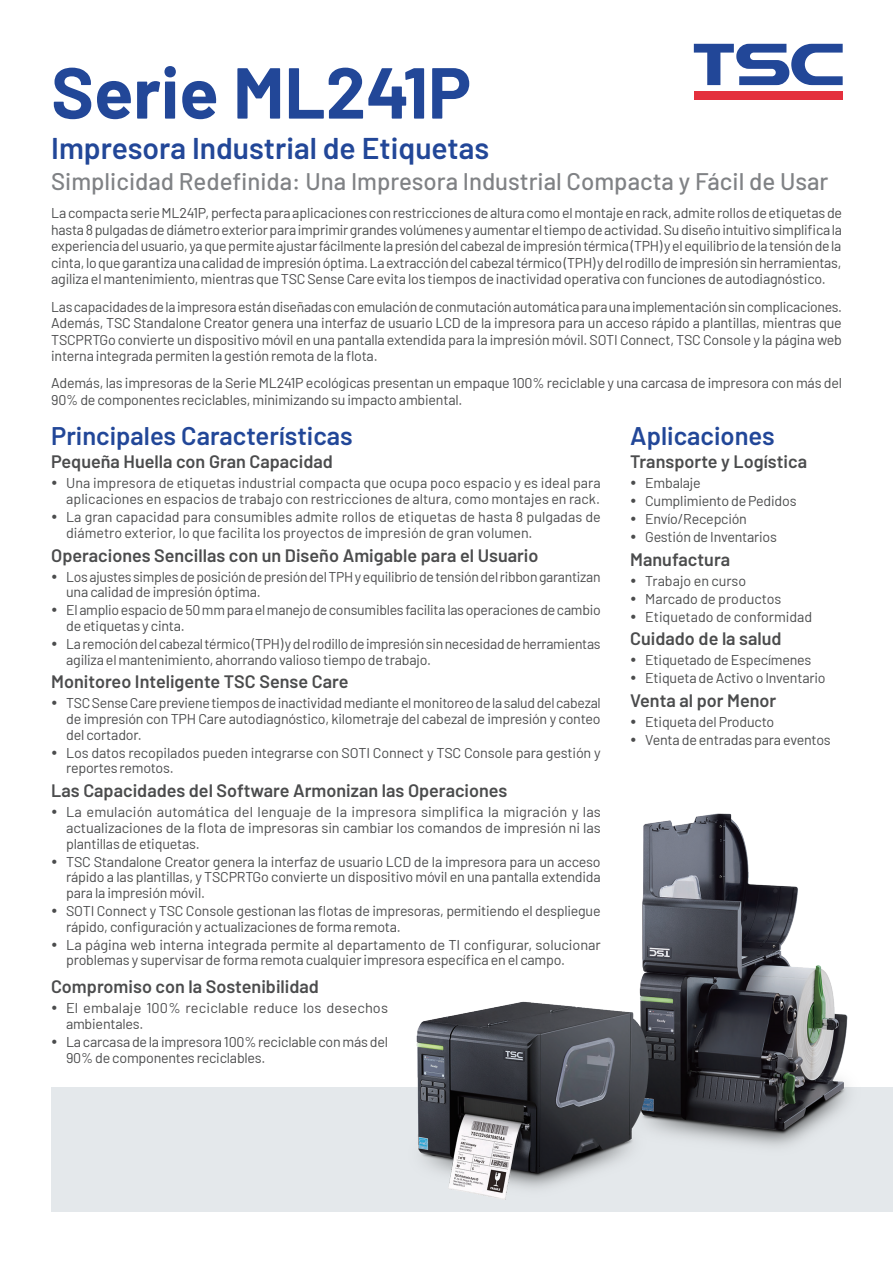
<style>
.page{position:relative;width:893px;height:1263px;background:#fff}
.page>*{position:absolute;margin:0;border:0;box-sizing:border-box;transform-origin:0 0}
.t1{font:700 72px "Barlow";color:#224798}
.t2{font:600 30px "Barlow";color:#224798}
.title01{font:600 25.5px "Barlow";color:#224798}
.t3{font:500 24px "Barlow";color:#808285}
.title03{font:600 18px "Barlow";color:#4b4c4d}
.content01{font:14.25px/15.8px "Barlow";letter-spacing:-.015em;color:#4b4c4d}
.content01-2{font:14.25px/15.8px "Barlow";letter-spacing:.01em;color:#4b4c4d}
</style>
<div class="page">
<div style="left:51px;top:1087px;width:842px;height:125px;background:#e4e8eb"></div>
<div style="left:694px;top:91px;width:149px;height:9px;background:#e4303d"></div>
<svg style="left:694px;top:44px;width:149px;height:41px"></svg>
<img style="left:416px;top:813px;width:433px;height:387px">
<p class="t1" style="left:51px;top:39px;width:421px">Serie ML241P</p>
<p class="t2" style="left:51px;top:126px;width:439px">Impresora Industrial de Etiquetas</p>
<p class="t3" style="left:51px;top:163px;width:779px">Simplicidad Redefinida: Una Impresora Industrial Compacta y Fácil de Usar</p>
<p class="content01" style="left:51px;top:204px;width:792px;line-height:16.5px;text-align:justify">La compacta serie ML241P, perfecta para aplicaciones con restricciones de altura como el montaje en rack, admite rollos de etiquetas de hasta 8 pulgadas de diámetro exterior para imprimir grandes volúmenes y aumentar el tiempo de actividad. Su diseño intuitivo simplifica la experiencia del usuario, ya que permite ajustar fácilmente la presión del cabezal de impresión térmica (TPH) y el equilibrio de la tensión de la cinta, lo que garantiza una calidad de impresión óptima. La extracción del cabezal térmico (TPH) y del rodillo de impresión sin herramientas, agiliza el mantenimiento, mientras que TSC Sense Care evita los tiempos de inactividad operativa con funciones de autodiagnóstico.</p>
<p class="content01" style="left:51px;top:297px;width:792px;line-height:16.5px;text-align:justify">Las capacidades de la impresora están diseñadas con emulación de conmutación automática para una implementación sin complicaciones.<br>Además, TSC Standalone Creator genera una interfaz de usuario LCD de la impresora para un acceso rápido a plantillas, mientras que TSCPRTGo convierte un dispositivo móvil en una pantalla extendida para la impresión móvil. SOTI Connect, TSC Console y la página web interna integrada permiten la gestión remota de la flota.</p>
<p class="content01" style="left:51px;top:374px;width:792px;line-height:16.5px">Además, las impresoras de la Serie ML241P ecológicas presentan un empaque 100% reciclable y una carcasa de impresora con más del<br>90% de componentes reciclables, minimizando su impacto ambiental.</p>
<p class="title01" style="left:51px;top:417px;width:303px">Principales Características</p>
<p class="title03" style="left:51px;top:449px;width:283px">Pequeña Huella con Gran Capacidad</p>
<p class="content01" style="left:66px;top:474px;width:536px">Una impresora de etiquetas industrial compacta que ocupa poco espacio y es ideal para aplicaciones en espacios de trabajo con restricciones de altura, como montajes en rack.</p>
<p class="content01" style="left:66px;top:508px;width:536px">La gran capacidad para consumibles admite rollos de etiquetas de hasta 8 pulgadas de diámetro exterior, lo que facilita los proyectos de impresión de gran volumen.</p>
<p class="title03" style="left:51px;top:542px;width:489px">Operaciones Sencillas con un Diseño Amigable para el Usuario</p>
<p class="content01" style="left:66px;top:567px;width:536px">Los ajustes simples de posición de presión del TPH y equilibrio de tensión del ribbon garantizan una calidad de impresión óptima.</p>
<p class="content01" style="left:66px;top:601px;width:536px">El amplio espacio de 50 mm para el manejo de consumibles facilita las operaciones de cambio de etiquetas y cinta.</p>
<p class="content01" style="left:66px;top:635px;width:536px">La remoción del cabezal térmico (TPH) y del rodillo de impresión sin necesidad de herramientas agiliza el mantenimiento, ahorrando valioso tiempo de trabajo.</p>
<p class="title03" style="left:51px;top:669px;width:299px">Monitoreo Inteligente TSC Sense Care</p>
<p class="content01" style="left:66px;top:694px;width:536px;text-align:justify">TSC Sense Care previene tiempos de inactividad mediante el monitoreo de la salud del cabezal de impresión con TPH Care autodiagnóstico, kilometraje del cabezal de impresión y conteo del cortador.</p>
<p class="content01" style="left:66px;top:743px;width:536px">Los datos recopilados pueden integrarse con SOTI Connect y TSC Console para gestión y reportes remotos.</p>
<p class="title03" style="left:51px;top:777px;width:458px">Las Capacidades del Software Armonizan las Operaciones</p>
<p class="content01" style="left:66px;top:803px;width:536px;text-align:justify">La emulación automática del lenguaje de la impresora simplifica la migración y las actualizaciones de la flota de impresoras sin cambiar los comandos de impresión ni las plantillas de etiquetas.</p>
<p class="content01" style="left:66px;top:852px;width:536px;text-align:justify">TSC Standalone Creator genera la interfaz de usuario LCD de la impresora para un acceso rápido a las plantillas, y TSCPRTGo convierte un dispositivo móvil en una pantalla extendida para la impresión móvil.</p>
<p class="content01" style="left:66px;top:902px;width:536px">SOTI Connect y TSC Console gestionan las flotas de impresoras, permitiendo el despliegue rápido, configuración y actualizaciones de forma remota.</p>
<p class="content01" style="left:66px;top:935px;width:536px">La página web interna integrada permite al departamento de TI configurar, solucionar problemas y supervisar de forma remota cualquier impresora específica en el campo.</p>
<p class="title01" style="left:630px;top:417px;width:146px">Aplicaciones</p>
<p class="title03" style="left:630px;top:449px;width:178px">Transporte y Logística</p>
<p class="content01" style="left:645px;top:474px;width:57px">Embalaje</p>
<p class="content01" style="left:645px;top:492px;width:153px">Cumplimiento de Pedidos</p>
<p class="content01" style="left:645px;top:510px;width:103px">Envío/Recepción</p>
<p class="content01" style="left:645px;top:528px;width:133px">Gestión de Inventarios</p>
<p class="title03" style="left:630px;top:546px;width:101px">Manufactura</p>
<p class="content01" style="left:645px;top:572px;width:103px">Trabajo en curso</p>
<p class="content01" style="left:645px;top:589px;width:138px">Marcado de productos</p>
<p class="content01" style="left:645px;top:607px;width:169px">Etiquetado de conformidad</p>
<p class="title03" style="left:630px;top:626px;width:153px">Cuidado de la salud</p>
<p class="content01" style="left:645px;top:651px;width:167px">Etiquetado de Especímenes</p>
<p class="content01" style="left:645px;top:669px;width:182px">Etiqueta de Activo o Inventario</p>
<p class="title03" style="left:630px;top:687px;width:148px">Venta al por Menor</p>
<p class="content01" style="left:645px;top:713px;width:131px">Etiqueta del Producto</p>
<p class="content01" style="left:645px;top:731px;width:187px">Venta de entradas para eventos</p>
<p class="title03" style="left:51px;top:974px;width:269px">Compromiso con la Sostenibilidad</p>
<p class="content01-2" style="left:66px;top:999px;width:323px">El embalaje 100% reciclable reduce los desechos ambientales.</p>
<p class="content01" style="left:66px;top:1033px;width:323px">La carcasa de la impresora 100% reciclable con más del<br>90% de componentes reciclables.</p>
</div>
